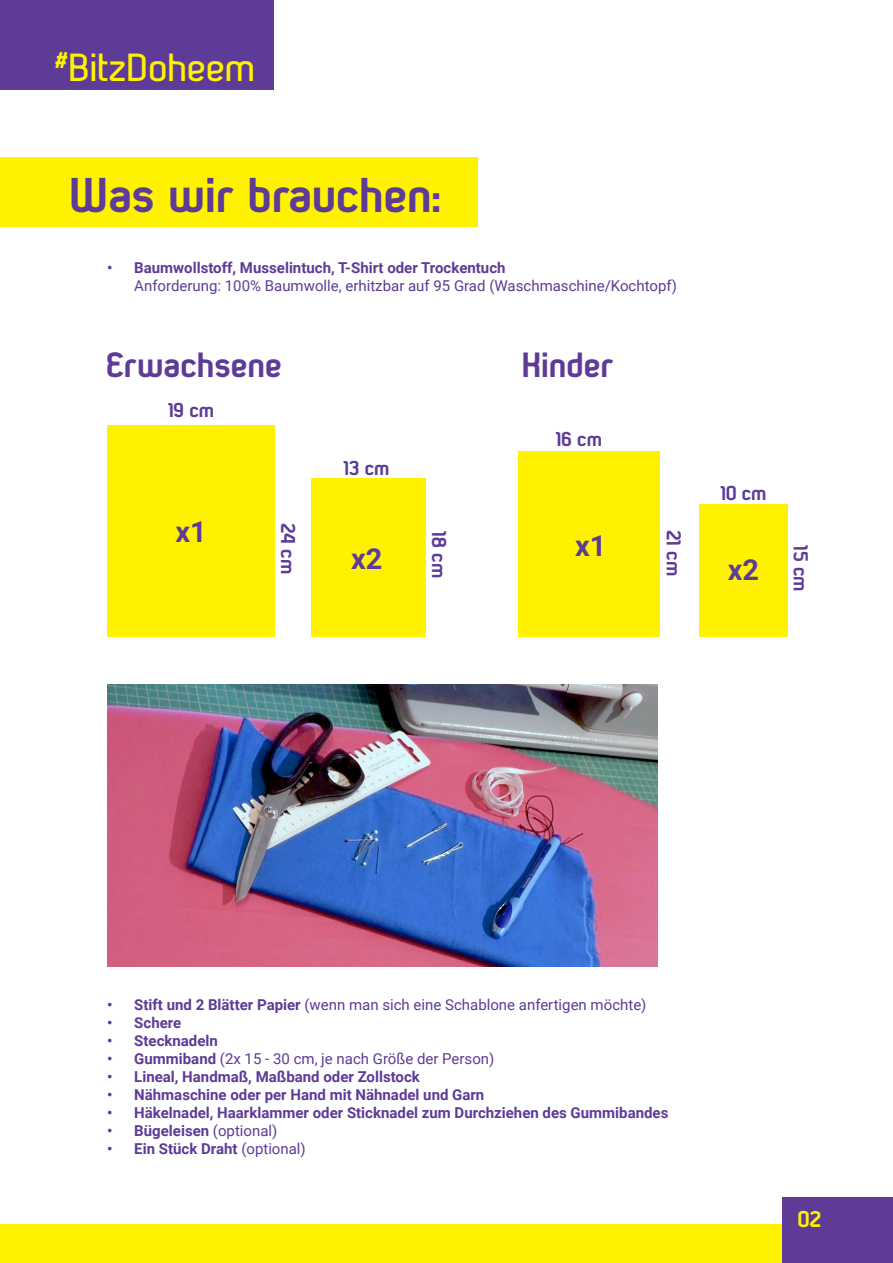
<style>
.page{position:relative;width:893px;height:1263px;background:#fff}
.page>*{position:absolute;margin:0;border:0;box-sizing:border-box;transform-origin:0 0}
.t1{font:800 48.75px "Somatype";color:#5d3b97}
.t2{font:800 39.15px "Somatype";color:#fff200}
.t3{font:800 34.95px "Somatype";color:#5d3b97}
.t4{font:700 28.8px "Roboto";color:#5d3b97}
.t5{font:800 22.8px "Somatype";color:#fff200}
.t6{font:800 20.25px "Somatype";color:#5d3b97}
.t7{font:700 15px "Roboto";color:#5d3b97}
.t8{font:15px "Roboto";color:#5d3b97}
.s1{font-weight:700}
.s2{font-weight:400}
</style>
<div class="page">
<div style="left:0;top:1224px;width:782px;height:39px;background:#fff200"></div>
<div style="left:0;top:157px;width:478px;height:69px;background:#fff200"></div>
<div style="left:107px;top:425px;width:168px;height:212px;background:#fff200"></div>
<img style="left:108px;top:685px;width:549px;height:281px">
<div style="left:311px;top:478px;width:115px;height:159px;background:#fff200"></div>
<div style="left:519px;top:452px;width:141px;height:185px;background:#fff200"></div>
<div style="left:699px;top:505px;width:89px;height:132px;background:#fff200"></div>
<div style="left:782px;top:1198px;width:111px;height:65px;background:#5d3b97"></div>
<div style="left:0;top:0;width:273px;height:89px;background:#5d3b97"></div>
<h2 class="t2" style="left:55px;top:44px;width:203px"><sup>#</sup>BitzDoheem</h2>
<h1 class="t1" style="left:69px;top:165px;width:374px">Was wir brauchen:</h1>
<p class="t7" style="left:107px;top:257px;width:400px">• Baumwollstoff, Musselintuch, T-Shirt oder Trockentuch</p>
<p class="t8" style="left:134px;top:275px;width:544px">Anforderung: 100% Baumwolle, erhitzbar auf 95 Grad (Waschmaschine/Kochtopf)</p>
<h3 class="t3" style="left:106px;top:343px;width:177px">Erwachsene</h3>
<h3 class="t6" style="left:168px;top:398px;width:48px">19 cm</h3>
<h3 class="t6" style="left:344px;top:455px;width:47px">13 cm</h3>
<h3 class="t3" style="left:521px;top:343px;width:94px">Kinder</h3>
<h3 class="t6" style="left:556px;top:426px;width:48px">16 cm</h3>
<h3 class="t4" style="left:175px;top:512px;width:33px">x1</h3>
<h3 class="t6" style="left:300px;top:523px;width:53px;rotate:90deg">24 cm</h3>
<h3 class="t6" style="left:451px;top:531px;width:48px;rotate:90deg">18 cm</h3>
<h3 class="t6" style="left:686px;top:530px;width:48px;rotate:90deg">21 cm</h3>
<h3 class="t4" style="left:575px;top:526px;width:33px">x1</h3>
<h3 class="t4" style="left:351px;top:539px;width:33px">x2</h3>
<h3 class="t6" style="left:720px;top:481px;width:48px">10 cm</h3>
<h3 class="t4" style="left:728px;top:550px;width:33px">x2</h3>
<h3 class="t6" style="left:813px;top:545px;width:48px;rotate:90deg">15 cm</h3>
<p class="t8" style="left:107px;top:994px;width:541px"><span class="s1">• Stift und 2 Blätter Papier</span> (wenn man sich eine Schablone anfertigen möchte)</p>
<p class="t7" style="left:107px;top:1012px;width:75px">• Schere</p>
<p class="t7" style="left:107px;top:1030px;width:112px">• Stecknadeln</p>
<p class="t8" style="left:107px;top:1048px;width:389px"><span class="s1">• Gummiband</span> (2x 15 - 30 cm, je nach Größe der Person)</p>
<p class="t7" style="left:107px;top:1066px;width:314px">• Lineal, Handmaß, Maßband oder Zollstock</p>
<p class="t7" style="left:107px;top:1084px;width:379px">• Nähmaschine oder per Hand mit Nähnadel und Garn</p>
<p class="t7" style="left:107px;top:1102px;width:563px">• Häkelnadel, Haarklammer oder Sticknadel zum Durchziehen des Gummibandes</p>
<p class="t7" style="left:107px;top:1120px;width:172px">• Bügeleisen <span class="s2">(optional)</span></p>
<p class="t7" style="left:107px;top:1138px;width:200px">• Ein Stück Draht <span class="s2">(optional)</span></p>
<h3 class="t5" style="left:798px;top:1205px;width:25px">02</h3>
</div>
